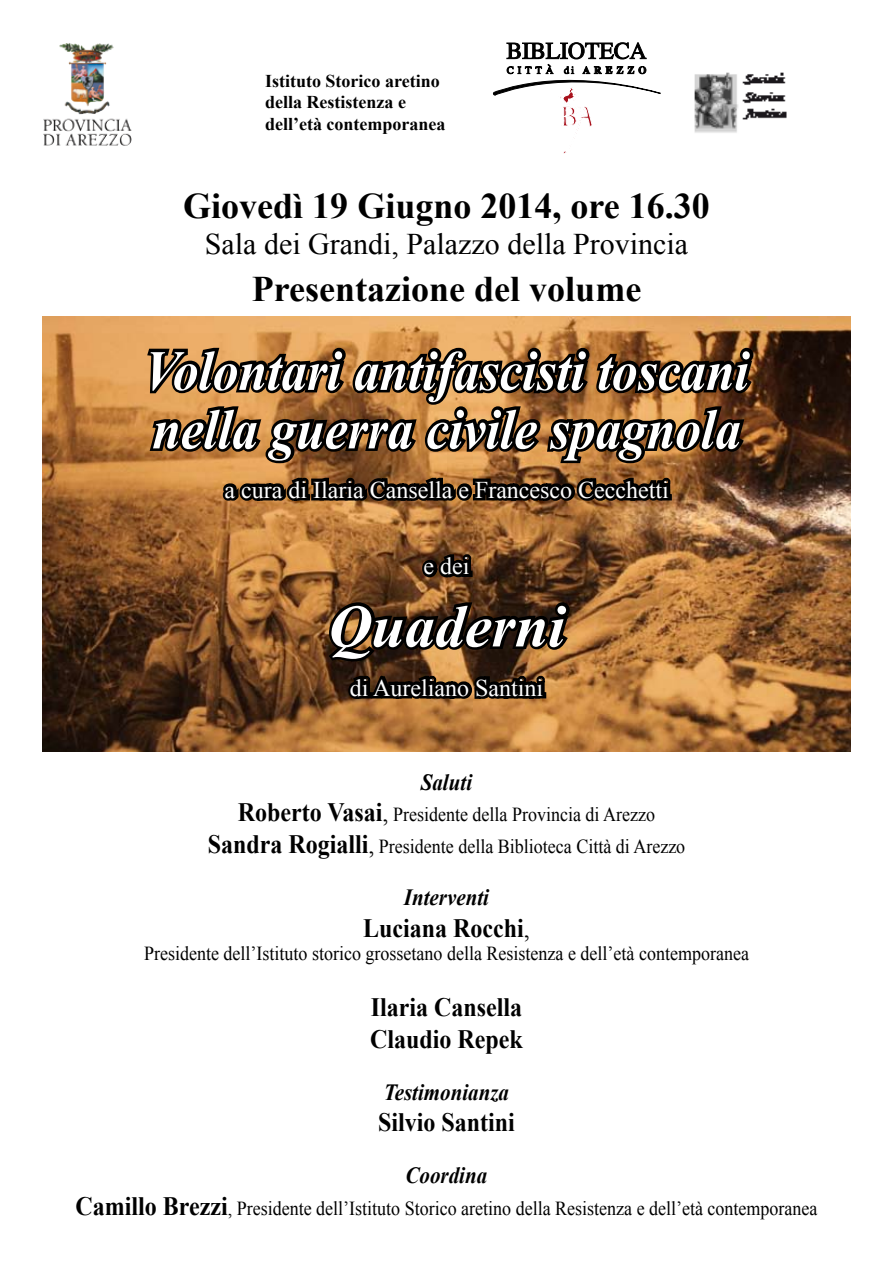
<style>
.page{position:relative;width:893px;height:1263px;background:#fff}
.page>*{position:absolute;margin:0;border:0;box-sizing:border-box;transform-origin:0 0}
.t1{font:italic 700 60px "Times New Roman";color:#fff}
.t2{font:italic 700 57px/58.5px "Times New Roman";color:#fff;scale:.9 1}
.t3{font:700 36px "Times New Roman";color:#000}
.t4{font:30px "Times New Roman";color:#000}
.t5{font:700 26.55px/31.8px "Times New Roman";color:#000;scale:.91 1}
.t6{font:24px "Times New Roman";color:#fff}
.t7{font:italic 700 23.1px "Times New Roman";color:#000;scale:.91 1}
.t8{font:19.8px/31.8px "Times New Roman";color:#000;text-align:center;scale:.91 1}
.t9{font:700 18px/21.6px "Times New Roman";color:#000}
.s1{font-weight:700;font-size:26.55px}
.s2{font-size:26.55px}
.s3{font-weight:400}
</style>
<div class="page">
<img style="left:43px;top:316px;width:807px;height:435px">
<svg style="left:143px;top:331px;width:615px;height:183px;background:#724d29"></svg>
<svg style="left:417px;top:549px;width:60px;height:33px;background:#402713"></svg>
<svg style="left:321px;top:588px;width:254px;height:122px;background:#50341b"></svg>
<img style="left:59px;top:43px;width:15px;height:19px">
<svg style="left:493px;top:42px;width:168px;height:112px"></svg>
<img style="left:694px;top:72px;width:93px;height:61px">
<p class="t9" style="left:265px;top:69px;width:182px">Istituto Storico aretino della Restistenza e dell’età contemporanea</p>
<h3 class="t3" style="left:183px;top:181px;width:528px">Giovedì 19 Giugno 2014, ore 16.30</h3>
<h3 class="t4" style="left:205px;top:224px;width:485px">Sala dei Grandi, Palazzo della Provincia</h3>
<h3 class="t3" style="left:252px;top:264px;width:391px">Presentazione del volume</h3>
<h2 class="t2" style="left:144px;top:340px;width:673px">Volontari antifascisti toscani nella guerra civile spagnola</h2>
<p class="t6" style="left:224px;top:474px;width:446px">a cura di Ilaria Cansella e Francesco Cecchetti</p>
<p class="t6" style="left:424px;top:550px;width:47px">e dei</p>
<h1 class="t1" style="left:328px;top:584px;width:238px">Quaderni</h1>
<p class="t6" style="left:350px;top:672px;width:195px">di Aureliano Santini</p>
<p class="t7" style="left:421px;top:766px;width:58px">Saluti</p>
<p class="t8" style="left:208px;top:799px;width:526px"><span class="s1">Roberto Vasai</span><span class="s2">,</span> Presidente della Provincia di Arezzo<br><span class="s1">Sandra Rogialli</span><span class="s2">,</span> Presidente della Biblioteca Città di Arezzo</p>
<p class="t7" style="left:404px;top:881px;width:95px">Interventi</p>
<h3 class="t5" style="left:363px;top:911px;width:185px">Luciana Rocchi<span class="s3">,</span></h3>
<p class="t8" style="left:144px;top:938px;width:666px">Presidente dell’Istituto storico grossetano della Resistenza e dell’età contemporanea</p>
<h3 class="t5" style="left:370px;top:991px;width:169px">Ilaria Cansella<br>Claudio Repek</h3>
<p class="t7" style="left:384px;top:1076px;width:139px">Testimonianza</p>
<h3 class="t5" style="left:378px;top:1106px;width:152px">Silvio Santini</h3>
<p class="t7" style="left:406px;top:1159px;width:91px">Coordina</p>
<p class="t8" style="left:75px;top:1192px;width:817px"><span class="s1">Camillo Brezzi</span>, Presidente dell’Istituto Storico aretino della Resistenza e dell’età contemporanea</p>
</div>
